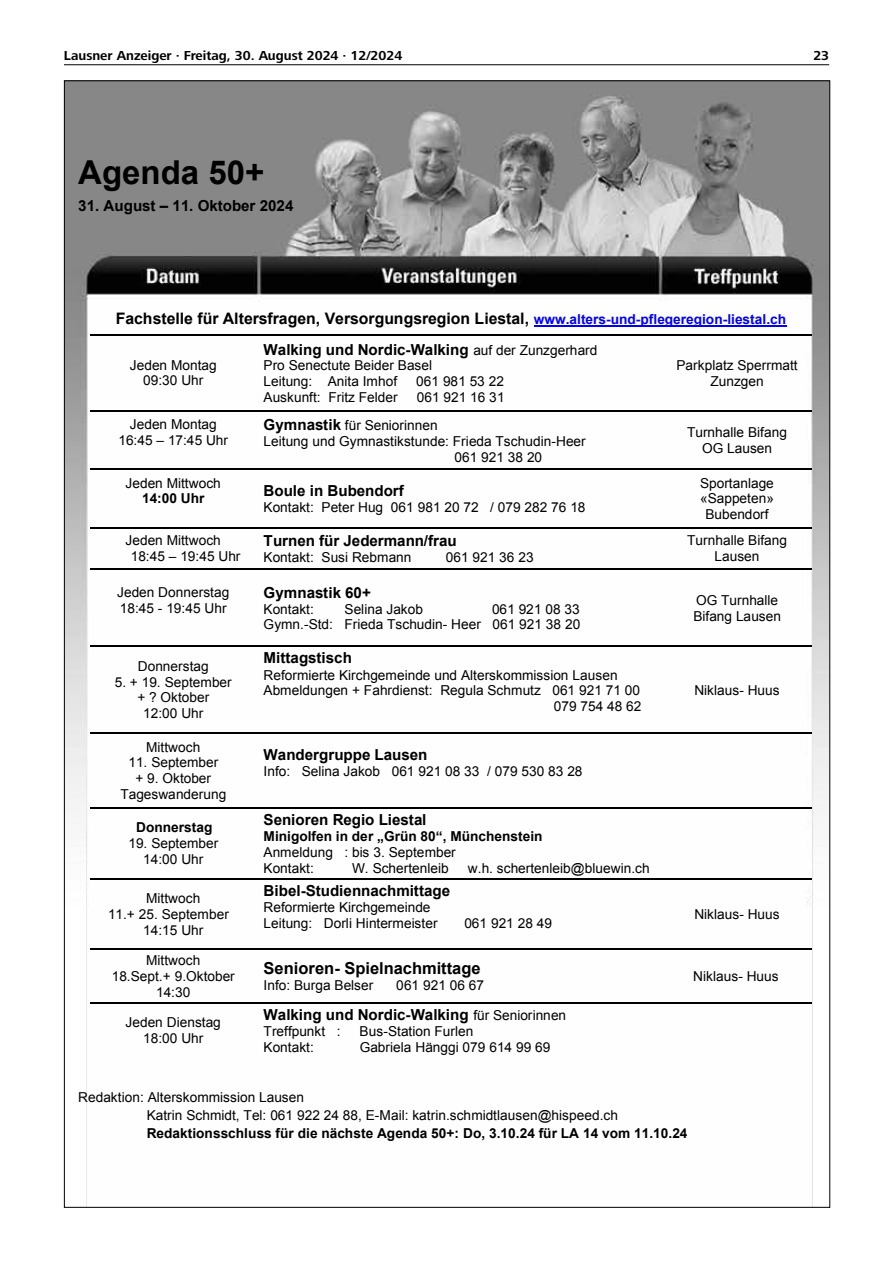
<style>
.page{position:relative;width:893px;height:1263px;background:#fff}
.page>*{position:absolute;margin:0;border:0;box-sizing:border-box;transform-origin:0 0}
.t1{font:700 33px "Arial";color:#000}
.t2{font:700 16.5px "Arial";color:#000}
.t3{font:700 15.75px "Arial";letter-spacing:-.005em;color:#000}
.t4{font:700 15.15px "Arial";color:#000}
.t5{font:13.65px/15.9px "Arial";color:#000;text-align:center}
.t6{font:700 13.65px "Arial";color:#000}
.t7{font:700 13.5px "Frutiger Next LT";color:#000}
.s1{font-size:13.65px;color:#00f}
.s2{font-weight:400;font-size:13.65px}
.s3{font-weight:700;font-size:15.15px}
</style>
<div class="page">
<hr style="left:64px;top:64px;width:765px;height:1px;background:#000">
<img style="left:66px;top:82px;width:762px;height:1124px">
<hr style="left:534px;top:325px;width:252px;height:2px;background:#00f">
<hr style="left:91px;top:334px;width:165px;height:1px;background:#000">
<hr style="left:258px;top:334px;width:405px;height:1px;background:#000">
<hr style="left:665px;top:334px;width:146px;height:1px;background:#000">
<hr style="left:91px;top:410px;width:165px;height:2px;background:#000">
<hr style="left:258px;top:410px;width:405px;height:2px;background:#000">
<hr style="left:665px;top:410px;width:146px;height:2px;background:#000">
<hr style="left:91px;top:468px;width:165px;height:2px;background:#000">
<hr style="left:258px;top:468px;width:405px;height:2px;background:#000">
<hr style="left:665px;top:468px;width:146px;height:2px;background:#000">
<hr style="left:91px;top:527px;width:165px;height:2px;background:#000">
<hr style="left:258px;top:527px;width:405px;height:2px;background:#000">
<hr style="left:665px;top:527px;width:146px;height:2px;background:#000">
<hr style="left:91px;top:568px;width:165px;height:2px;background:#000">
<hr style="left:258px;top:568px;width:405px;height:2px;background:#000">
<hr style="left:665px;top:568px;width:146px;height:2px;background:#000">
<hr style="left:91px;top:645px;width:165px;height:2px;background:#000">
<hr style="left:258px;top:645px;width:405px;height:2px;background:#000">
<hr style="left:665px;top:645px;width:146px;height:2px;background:#000">
<hr style="left:91px;top:732px;width:165px;height:2px;background:#000">
<hr style="left:258px;top:732px;width:405px;height:2px;background:#000">
<hr style="left:665px;top:732px;width:146px;height:2px;background:#000">
<hr style="left:91px;top:807px;width:165px;height:2px;background:#000">
<hr style="left:258px;top:807px;width:405px;height:2px;background:#000">
<hr style="left:665px;top:807px;width:146px;height:2px;background:#000">
<hr style="left:91px;top:877px;width:165px;height:2px;background:#000">
<hr style="left:258px;top:877px;width:405px;height:2px;background:#000">
<hr style="left:665px;top:877px;width:146px;height:2px;background:#000">
<hr style="left:91px;top:948px;width:165px;height:2px;background:#000">
<hr style="left:258px;top:948px;width:405px;height:2px;background:#000">
<hr style="left:665px;top:948px;width:146px;height:2px;background:#000">
<hr style="left:91px;top:1001px;width:165px;height:2px;background:#000">
<hr style="left:258px;top:1001px;width:405px;height:2px;background:#000">
<hr style="left:665px;top:1001px;width:146px;height:2px;background:#000">
<p class="t7" style="left:64px;top:48px;width:340px">Lausner Anzeiger · Freitag, 30. August 2024 · 12/2024</p>
<p class="t7" style="left:813px;top:48px;width:17px">23</p>
<h1 class="t1" style="left:78px;top:151px;width:188px">Agenda 50+</h1>
<p class="t4" style="left:78px;top:196px;width:217px">31. August – 11. Oktober 2024</p>
<p class="t3" style="left:116px;top:308px;width:672px">Fachstelle für Altersfragen, Versorgungsregion Liestal, <span class="s1">www.alters-und-pflegeregion-liestal.ch</span></p>
<p class="t5" style="left:130px;top:357px;width:88px">Jeden Montag<br>09:30 Uhr</p>
<p class="t4" style="left:264px;top:339px;width:335px">Walking und Nordic-Walking <span class="s2">auf der Zunzgerhard</span></p>
<p class="t5" style="left:264px;top:358px;width:170px;text-align:left">Pro Senectute Beider Basel<br>Leitung: Anita Imhof</p>
<p class="t5" style="left:676px;top:357px;width:123px">Parkplatz Sperrmatt<br>Zunzgen</p>
<p class="t5" style="left:416px;top:374px;width:89px">061 981 53 22</p>
<p class="t5" style="left:264px;top:390px;width:136px">Auskunft: Fritz Felder</p>
<p class="t5" style="left:417px;top:390px;width:89px">061 921 16 31</p>
<p class="t5" style="left:118px;top:417px;width:111px">Jeden Montag<br>16:45 – 17:45 Uhr</p>
<p class="t5" style="left:264px;top:417px;width:176px"><span class="s3">Gymnastik</span> für Seniorinnen</p>
<p class="t5" style="left:264px;top:433px;width:324px">Leitung und Gymnastikstunde: Frieda Tschudin-Heer</p>
<p class="t5" style="left:454px;top:449px;width:89px">061 921 38 20</p>
<p class="t5" style="left:126px;top:475px;width:97px">Jeden Mittwoch</p>
<p class="t6" style="left:142px;top:490px;width:64px">14:00 Uhr</p>
<p class="t4" style="left:264px;top:481px;width:142px">Boule in Bubendorf</p>
<p class="t5" style="left:264px;top:499px;width:323px">Kontakt: Peter Hug 061 981 20 72 / 079 282 76 18</p>
<p class="t5" style="left:131px;top:533px;width:111px;text-align:left;text-indent:-5px">Jeden Mittwoch<br>18:45 – 19:45 Uhr</p>
<p class="t4" style="left:264px;top:531px;width:195px">Turnen für Jedermann/frau</p>
<p class="t5" style="left:264px;top:549px;width:149px">Kontakt: Susi Rebmann</p>
<p class="t5" style="left:446px;top:549px;width:89px">061 921 36 23</p>
<p class="t5" style="left:687px;top:424px;width:101px">Turnhalle Bifang<br>OG Lausen</p>
<p class="t5" style="left:700px;top:475px;width:75px">Sportanlage «Sappeten»<br>Bubendorf</p>
<p class="t5" style="left:687px;top:533px;width:101px">Turnhalle Bifang<br>Lausen</p>
<p class="t5" style="left:117px;top:584px;width:114px;text-align:left">Jeden Donnerstag<br>18:45 - 19:45 Uhr</p>
<p class="t4" style="left:264px;top:582px;width:109px">Gymnastik 60+</p>
<p class="t5" style="left:264px;top:601px;width:318px;text-align:right">061 921 08 33<br>Gymn.-Std: Frieda Tschudin- Heer 061 921 38 20</p>
<p class="t5" style="left:693px;top:592px;width:89px;text-align:left">OG Turnhalle<br>Bifang Lausen</p>
<p class="t5" style="left:264px;top:601px;width:52px">Kontakt:</p>
<p class="t5" style="left:345px;top:601px;width:80px">Selina Jakob</p>
<p class="t5" style="left:138px;top:658px;width:72px">Donnerstag</p>
<p class="t5" style="left:115px;top:674px;width:118px">5. + 19. September + ? Oktober<br>12:00 Uhr</p>
<p class="t5" style="left:146px;top:739px;width:56px">Mittwoch</p>
<p class="t5" style="left:120px;top:755px;width:107px">11. September<br>+ 9. Oktober<br>Tageswanderung</p>
<p class="t6" style="left:136px;top:818px;width:78px">Donnerstag</p>
<p class="t5" style="left:128px;top:835px;width:91px">19. September<br>14:00 Uhr</p>
<p class="t5" style="left:146px;top:890px;width:56px">Mittwoch</p>
<p class="t5" style="left:108px;top:906px;width:122px">11.+ 25. September</p>
<p class="t5" style="left:143px;top:922px;width:62px">14:15 Uhr</p>
<p class="t4" style="left:264px;top:648px;width:90px">Mittagstisch</p>
<p class="t5" style="left:264px;top:667px;width:355px">Reformierte Kirchgemeinde und Alterskommission Lausen</p>
<p class="t5" style="left:264px;top:683px;width:378px">Abmeldungen + Fahrdienst: Regula Schmutz 061 921 71 00</p>
<p class="t5" style="left:554px;top:698px;width:89px">079 754 48 62</p>
<p class="t4" style="left:264px;top:745px;width:165px">Wandergruppe Lausen</p>
<p class="t5" style="left:264px;top:763px;width:320px">Info: Selina Jakob 061 921 08 33 / 079 530 83 28</p>
<p class="t4" style="left:264px;top:810px;width:164px">Senioren Regio Liestal</p>
<p class="t6" style="left:264px;top:827px;width:280px">Minigolfen in der „Grün 80“, Münchenstein</p>
<p class="t5" style="left:264px;top:844px;width:194px;text-align:left">Anmeldung : bis 3. September<br>Kontakt:</p>
<p class="t5" style="left:352px;top:860px;width:98px">W. Schertenleib</p>
<p class="t5" style="left:468px;top:860px;width:183px">w.h. schertenleib@bluewin.ch</p>
<p class="t4" style="left:264px;top:880px;width:188px">Bibel-Studiennachmittage</p>
<p class="t5" style="left:264px;top:899px;width:176px;text-align:left">Reformierte Kirchgemeinde<br>Leitung: Dorli Hintermeister</p>
<p class="t5" style="left:464px;top:915px;width:89px">061 921 28 49</p>
<p class="t5" style="left:112px;top:952px;width:125px">Mittwoch<br>18.Sept.+ 9.Oktober<br>14:30</p>
<p class="t2" style="left:264px;top:957px;width:219px">Senioren- Spielnachmittage</p>
<p class="t5" style="left:264px;top:978px;width:111px">Info: Burga Belser</p>
<p class="t5" style="left:396px;top:978px;width:89px">061 921 06 67</p>
<p class="t5" style="left:126px;top:1014px;width:97px">Jeden Dienstag<br>18:00 Uhr</p>
<p class="t4" style="left:264px;top:1004px;width:304px">Walking und Nordic-Walking <span class="s2">für Seniorinnen</span></p>
<p class="t5" style="left:264px;top:1023px;width:78px">Treffpunkt :</p>
<p class="t5" style="left:360px;top:1023px;width:115px">Bus-Station Furlen</p>
<p class="t5" style="left:264px;top:1039px;width:52px">Kontakt:</p>
<p class="t5" style="left:360px;top:1039px;width:192px">Gabriela Hänggi 079 614 99 69</p>
<p class="t5" style="left:694px;top:682px;width:87px">Niklaus- Huus</p>
<p class="t5" style="left:694px;top:906px;width:87px">Niklaus- Huus</p>
<p class="t5" style="left:693px;top:968px;width:87px">Niklaus- Huus</p>
<p class="t5" style="left:147px;top:1088px;width:473px;line-height:18.1px;text-align:left;text-indent:-68px">Redaktion: Alterskommission Lausen<br>Katrin Schmidt, Tel: 061 922 24 88, E-Mail: katrin.schmidtlausen@hispeed.ch</p>
<p class="t6" style="left:147px;top:1124px;width:542px">Redaktionsschluss für die nächste Agenda 50+: Do, 3.10.24 für LA 14 vom 11.10.24</p>
</div>
